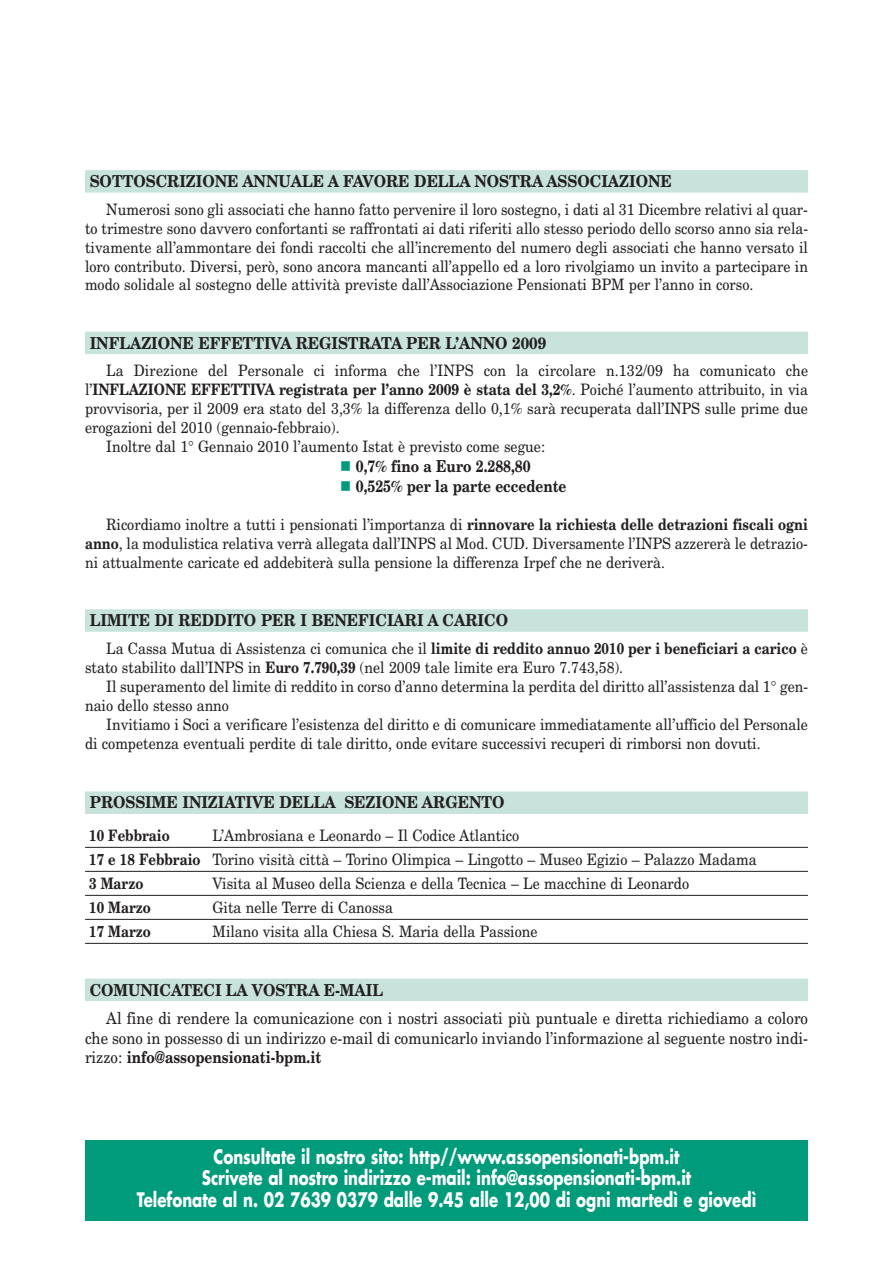
<style>
.page{position:relative;width:893px;height:1263px;background:#fff}
.page>*{position:absolute;margin:0;border:0;box-sizing:border-box;transform-origin:0 0}
.t1{font:700 19.5px/21.8px "Futura";color:#fff;text-align:center;scale:.77 1}
.t2{font:16.5px/19.8px "New Century Schlbk";color:#231f20;text-align:justify;scale:.9 1}
.t3{font:700 16.5px "New Century Schlbk";color:#231f20;scale:.9 1}
.t4{font:700 16.5px "New Century Schlbk";color:#231f20;scale:.83 1}
.t5{font:15.75px/18.9px "New Century Schlbk";color:#231f20;scale:.9 1}
.t6{font:700 15.75px "New Century Schlbk";color:#231f20;scale:.85 1}
.t7{font:700 15.75px "New Century Schlbk";color:#231f20;scale:.83 1}
.s1{font-weight:400}
.s2{color:#009b7a}
.s3{font-weight:700}
</style>
<div class="page">
<div style="left:85px;top:170px;width:723px;height:23px;background:#c7e3dc"></div>
<div style="left:85px;top:332px;width:723px;height:22px;background:#c7e3dc"></div>
<div style="left:85px;top:609px;width:723px;height:23px;background:#c7e3dc"></div>
<div style="left:85px;top:791px;width:723px;height:23px;background:#c7e3dc"></div>
<hr style="left:85px;top:847px;width:723px;height:1px;background:#231f20">
<hr style="left:85px;top:871px;width:723px;height:1px;background:#231f20">
<hr style="left:85px;top:895px;width:723px;height:1px;background:#231f20">
<hr style="left:85px;top:919px;width:723px;height:1px;background:#231f20">
<hr style="left:85px;top:943px;width:723px;height:1px;background:#231f20">
<div style="left:85px;top:978px;width:723px;height:23px;background:#c7e3dc"></div>
<div style="left:85px;top:1140px;width:723px;height:80px;background:#009b7a"></div>
<p class="t3" style="left:90px;top:175px;width:648px">SOTTOSCRIZIONE ANNUALE A FAVORE DELLA NOSTRA ASSOCIAZIONE</p>
<p class="t5" style="left:85px;top:200px;width:805px;text-align:justify;text-indent:21px">Numerosi sono gli associati che hanno fatto pervenire il loro sostegno, i dati al 31 Dicembre relativi al quar&shy;to trimestre sono davvero confortanti se raffrontati ai dati riferiti allo stesso periodo dello scorso anno sia rela&shy;tivamente all’ammontare dei fondi raccolti che all’incremento del numero degli associati che hanno versato il loro contributo. Diversi, però, sono ancora mancanti all’appello ed a loro rivolgiamo un invito a partecipare in modo solidale al sostegno delle attività previste dall’Associazione Pensionati BPM per l’anno in corso.</p>
<p class="t3" style="left:90px;top:337px;width:509px">INFLAZIONE EFFETTIVA REGISTRATA PER L’ANNO 2009</p>
<p class="t5" style="left:106px;top:361px;width:781px">La Direzione del Personale ci informa che l’INPS con la circolare n.132/09 ha comunicato che</p>
<p class="t6" style="left:85px;top:384px;width:852px"><span class="s1">l’</span>INFLAZIONE EFFETTIVA registrata per l’anno 2009 è stata del 3,2%<span class="s1">. Poiché l’aumento attribuito, in via</span></p>
<p class="t5" style="left:85px;top:399px;width:805px">provvisoria, per il 2009 era stato del 3,3% la differenza dello 0,1% sarà recuperata dall’INPS sulle prime due</p>
<p class="t5" style="left:85px;top:418px;width:284px">erogazioni del 2010 (gennaio-febbraio).</p>
<p class="t5" style="left:106px;top:437px;width:489px">Inoltre dal 1° Gennaio 2010 l’aumento Istat è previsto come segue:</p>
<p class="t4" style="left:340px;top:460px;width:231px"><span class="s2">■</span> 0,7% fino a Euro 2.288,80</p>
<p class="t4" style="left:340px;top:480px;width:274px"><span class="s2">■</span> 0,525% per la parte eccedente</p>
<p class="t5" style="left:85px;top:515px;width:805px;text-align:justify;text-indent:21px">Ricordiamo inoltre a tutti i pensionati l’importanza di <span class="s3">rinnovare la richiesta delle detrazioni fiscali ogni anno</span>, la modulistica relativa verrà allegata dall’INPS al Mod. CUD. Diversamente l’INPS azzererà le detrazio&shy;ni attualmente caricate ed addebiterà sulla pensione la differenza Irpef che ne deriverà.</p>
<p class="t3" style="left:90px;top:614px;width:466px">LIMITE DI REDDITO PER I BENEFICIARI A CARICO</p>
<p class="t5" style="left:85px;top:639px;width:805px;text-indent:21px">La Cassa Mutua di Assistenza ci comunica che il <span class="s3">limite di reddito annuo 2010 per i beneficiari a carico</span> è stato stabilito dall’INPS in <span class="s3">Euro 7.790,39</span> (nel 2009 tale limite era Euro 7.743,58).</p>
<p class="t5" style="left:85px;top:677px;width:805px;text-indent:21px">Il superamento del limite di reddito in corso d’anno determina la perdita del diritto all’assistenza dal 1° gen&shy;naio dello stesso anno</p>
<p class="t5" style="left:85px;top:715px;width:805px;text-indent:21px">Invitiamo i Soci a verificare l’esistenza del diritto e di comunicare immediatamente all’ufficio del Personale di competenza eventuali perdite di tale diritto, onde evitare successivi recuperi di rimborsi non dovuti.</p>
<p class="t3" style="left:90px;top:796px;width:462px">PROSSIME INIZIATIVE DELLA SEZIONE ARGENTO</p>
<p class="t7" style="left:89px;top:829px;width:99px">10 Febbraio</p>
<p class="t5" style="left:89px;top:823px;width:743px;line-height:24px;text-indent:123px">L’Ambrosiana e Leonardo – Il Codice Atlantico<br><span class="s3">17 e 18 Febbraio</span> Torino visità città – Torino Olimpica – Lingotto – Museo Egizio – Palazzo Madama<br><span class="s3">3 Marzo</span></p>
<p class="t5" style="left:213px;top:874px;width:531px">Visita al Museo della Scienza e della Tecnica – Le macchine di Leonardo</p>
<p class="t7" style="left:89px;top:901px;width:76px">10 Marzo</p>
<p class="t5" style="left:213px;top:898px;width:202px">Gita nelle Terre di Canossa</p>
<p class="t7" style="left:89px;top:925px;width:76px">17 Marzo</p>
<p class="t5" style="left:213px;top:922px;width:363px">Milano visita alla Chiesa S. Maria della Passione</p>
<p class="t3" style="left:90px;top:984px;width:327px">COMUNICATECI LA VOSTRA E-MAIL</p>
<p class="t2" style="left:85px;top:1008px;width:805px;text-indent:21px">Al fine di rendere la comunicazione con i nostri associati più puntuale e diretta richiediamo a coloro che sono in possesso di un indirizzo e-mail di comunicarlo inviando l’informazione al seguente nostro indi&shy;rizzo: <span class="s3">info@assopensionati-bpm.it</span></p>
<p class="t1" style="left:137px;top:1147px;width:806px">Consultate il nostro sito: http//www.assopensionati-bpm.it<br>Scrivete al nostro indirizzo e-mail: info@assopensionati-bpm.it<br>Telefonate al n. 02 7639 0379 dalle 9.45 alle 12,00 di ogni martedì e giovedì</p>
</div>
